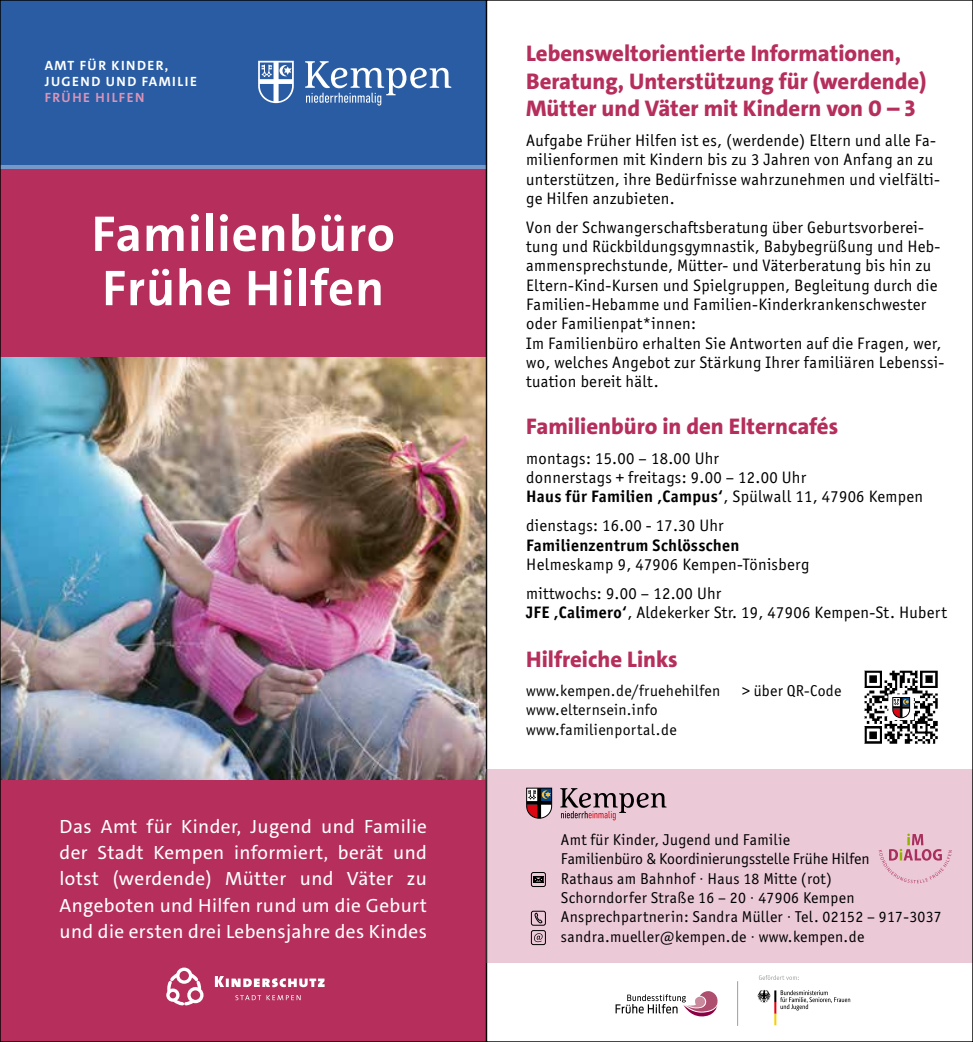
<style>
.page{position:relative;width:973px;height:1042px;background:#fff}
.page>*{position:absolute;margin:0;border:0;box-sizing:border-box;transform-origin:0 0}
.t1{font:700 50.75px/54.2px "The Sans";letter-spacing:.02em;color:#fff}
.t2{font:800 22.75px/27.3px "The Sans";color:#b52e5c}
.t3{font:19.25px/26.2px "The Sans";letter-spacing:.02em;color:#fff;text-align:justify}
.t4{font:16.62px/19.2px "Officina Sans ITC Pro";letter-spacing:.02em;color:#000}
.t5{font:700 16.62px "Officina Sans ITC Pro";letter-spacing:.02em;color:#000}
.t6{font:15.75px/19.4px "Officina Sans ITC Pro";letter-spacing:.02em;color:#000}
.t7{font:700 13.47px/16.1px "The Sans";letter-spacing:.105em;color:#fff}
.t8{font:700 13.47px "The Sans";letter-spacing:.105em;color:#d994b8}
.s1{font-weight:700}
</style>
<div class="page">
<div style="left:0;top:0;width:486px;height:1042px;background:#b52e5c"></div>
<div style="left:0;top:0;width:486px;height:169px;background:#295ca3"></div>
<img style="left:2px;top:357px;width:482px;height:422px">
<hr style="left:0;top:165px;width:486px;height:4px;background:#7698c7">
<svg style="left:235px;top:995px;width:65px;height:5px"></svg>
<svg style="left:215px;top:976px;width:109px;height:11px"></svg>
<svg style="left:167px;top:970px;width:36px;height:36px"></svg>
<div style="left:187px;top:987px;width:16px;height:16px;border:3px solid #fff;border-radius:50%"></div>
<div style="left:176px;top:967px;width:16px;height:17px;border:3px solid #fff;border-radius:50%"></div>
<div style="left:166px;top:988px;width:13px;height:14px;border:3px solid #fff;border-radius:50%"></div>
<svg style="left:305px;top:61px;width:146px;height:45px"></svg>
<svg style="left:258px;top:61px;width:36px;height:42px"></svg>
<div style="left:486px;top:769px;width:486px;height:193px;background:#ecc9d7"></div>
<div style="left:531px;top:872px;width:14px;height:15px;border:1px solid #000;border-radius:2px"></div>
<svg style="left:533px;top:876px;width:10px;height:6px"></svg>
<div style="left:531px;top:911px;width:14px;height:14px;border:1px solid #000;border-radius:2px"></div>
<svg style="left:534px;top:912px;width:8px;height:11px"></svg>
<div style="left:531px;top:930px;width:14px;height:15px;border:1px solid #000;border-radius:2px"></div>
<svg style="left:534px;top:933px;width:8px;height:9px"></svg>
<svg style="left:878px;top:833px;width:73px;height:50px"></svg>
<svg style="left:758px;top:975px;width:39px;height:5px"></svg>
<svg style="left:757px;top:990px;width:93px;height:35px"></svg>
<svg style="left:615px;top:991px;width:102px;height:26px"></svg>
<hr style="left:737px;top:981px;width:1px;height:45px;background:#9d9e9e">
<svg style="left:560px;top:788px;width:106px;height:32px"></svg>
<svg style="left:526px;top:787px;width:26px;height:32px"></svg>
<img style="left:864px;top:670px;width:74px;height:74px">
<svg style="left:892px;top:697px;width:18px;height:21px"></svg>
<p class="t7" style="left:45px;top:57px;width:154px">AMT FÜR KINDER,<br>JUGEND UND FAMILIE</p>
<p class="t8" style="left:45px;top:89px;width:101px">FRÜHE HILFEN</p>
<h1 class="t1" style="left:92px;top:207px;width:304px">Familienbüro<br>Frühe Hilfen</h1>
<p class="t3" style="left:60px;top:813px;width:369px">Das Amt für Kinder, Jugend und Familie der Stadt Kempen informiert, berät und lotst (werdende) Mütter und Väter zu Angeboten und Hilfen rund um die Geburt und die ersten drei Lebensjahre des Kindes</p>
<h2 class="t2" style="left:526px;top:40px;width:401px">Lebensweltorientierte Informationen,<br>Beratung, Unterstützung für (werdende)<br>Mütter und Väter mit Kindern von 0 – 3</h2>
<p class="t4" style="left:526px;top:131px;width:415px">Aufgabe Früher Hilfen ist es, (werdende) Eltern und alle Fa&shy;milienformen mit Kindern bis zu 3 Jahren von Anfang an zu unterstützen, ihre Bedürfnisse wahrzunehmen und vielfälti&shy;ge Hilfen anzubieten.</p>
<p class="t4" style="left:526px;top:218px;width:419px">Von der Schwangerschaftsberatung über Geburtsvorberei&shy;tung und Rückbildungsgymnastik, Babybegrüßung und Heb&shy;ammensprechstunde, Mütter- und Väterberatung bis hin zu Eltern-Kind-Kursen und Spielgruppen, Begleitung durch die Familien-Hebamme und Familien-Kinderkrankenschwester oder Familienpat*innen:<br>Im Familienbüro erhalten Sie Antworten auf die Fragen, wer, wo, welches Angebot zur Stärkung Ihrer familiären Lebenssi&shy;tuation bereit hält.</p>
<h2 class="t2" style="left:526px;top:412px;width:313px">Familienbüro in den Elterncafés</h2>
<p class="t4" style="left:526px;top:448px;width:398px">montags: 15.00 – 18.00 Uhr<br>donnerstags + freitags: 9.00 – 12.00 Uhr<br><span class="s1">Haus für Familien ‚Campus‘</span>, Spülwall 11, 47906 Kempen</p>
<p class="t4" style="left:526px;top:516px;width:199px">dienstags: 16.00 - 17.30 Uhr</p>
<p class="t5" style="left:526px;top:534px;width:215px">Familienzentrum Schlösschen</p>
<p class="t4" style="left:526px;top:549px;width:284px;line-height:29.2px">Helmeskamp 9, 47906 Kempen-Tönisberg mittwochs: 9.00 – 12.00 Uhr</p>
<p class="t4" style="left:526px;top:603px;width:422px"><span class="s1">JFE ‚Calimero‘</span>, Aldekerker Str. 19, 47906 Kempen-St. Hubert</p>
<h2 class="t2" style="left:526px;top:646px;width:153px">Hilfreiche Links</h2>
<p class="t6" style="left:526px;top:681px;width:195px">www.kempen.de/fruehehilfen</p>
<p class="t6" style="left:741px;top:681px;width:101px">&gt; über QR-Code</p>
<p class="t6" style="left:526px;top:700px;width:152px">www.elternsein.info www.familienportal.de</p>
<p class="t6" style="left:561px;top:830px;width:382px">Amt für Kinder, Jugend und Familie<br>Familienbüro &amp; Koordinierungsstelle Frühe Hilfen<br>Rathaus am Bahnhof · Haus 18 Mitte (rot)<br>Schorndorfer Straße 16 – 20 · 47906 Kempen Ansprechpartnerin: Sandra Müller · Tel. 02152 – 917-3037 sandra.mueller@kempen.de · www.kempen.de</p>
</div>
